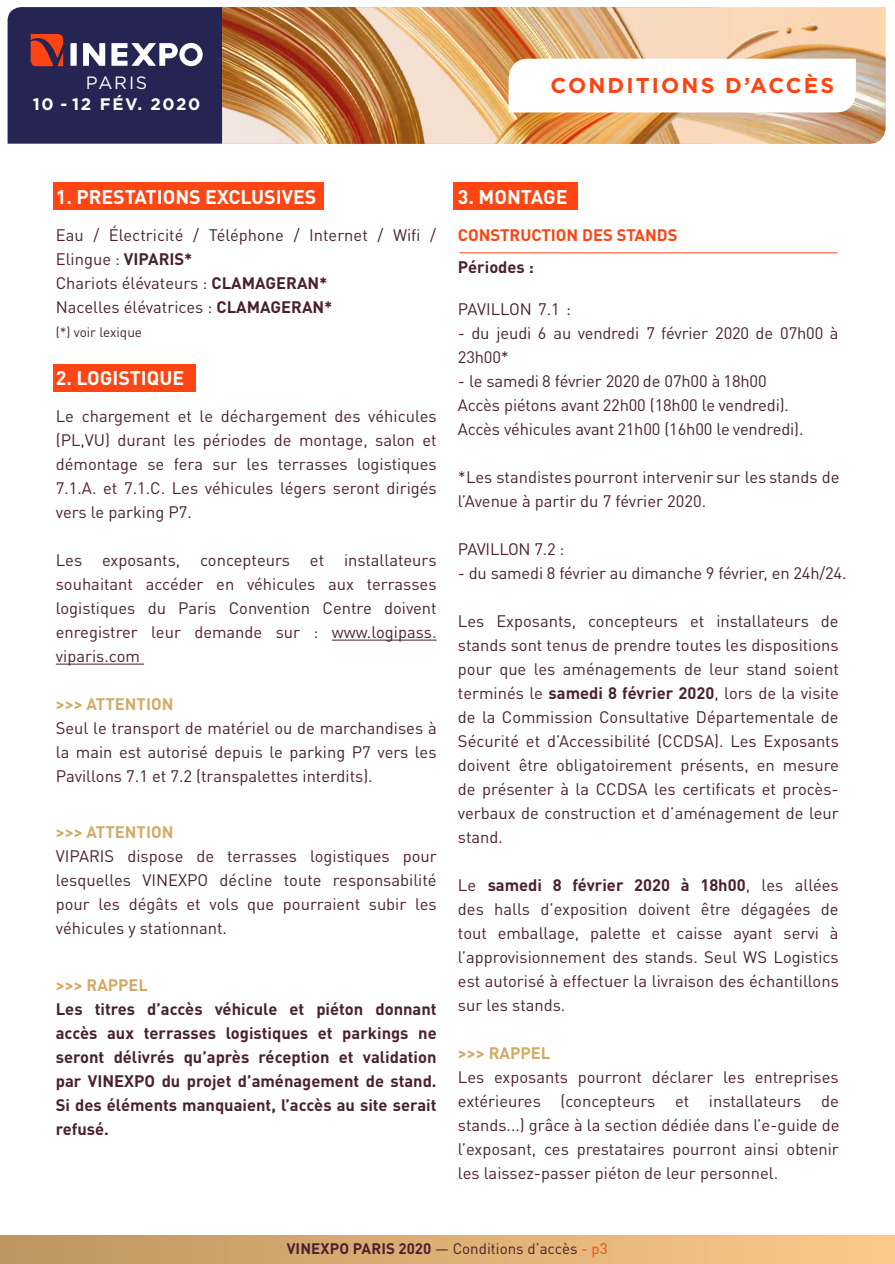
<style>
.page{position:relative;width:895px;height:1264px;background:#fff}
.page>*{position:absolute;margin:0;border:0;box-sizing:border-box;transform-origin:0 0}
.t1{font:700 21.45px "Gotham";letter-spacing:.1em;color:#ff4513}
.t2{font:700 19.5px "DINOT";color:#fff}
.t3{font:17.85px "Gotham";letter-spacing:.1em;color:#fff}
.t4{font:700 16.65px "Gotham";letter-spacing:.1em;color:#fff}
.t5{font:16.5px/24px "DINOT";color:#492131;text-align:justify}
.t6{font:700 16.5px/24px "DINOT";color:#492131;text-align:justify}
.t7{font:700 16.5px "DINOT";color:#d2aa68}
.t8{font:700 16.5px "DINOT";color:#ff4513}
.t9{font:15.15px "DINOT";color:#492131}
.t10{font:13.5px "DINOT";color:#492131}
.s1{font-weight:700}
.s2{color:#ff4513}
</style>
<div class="page">
<div style="left:453px;top:182px;width:124px;height:28px;background:#ff4513"></div>
<div style="left:53px;top:182px;width:271px;height:28px;background:#ff4513"></div>
<div style="left:53px;top:364px;width:143px;height:27px;background:#ff4513"></div>
<hr style="left:332px;top:639px;width:104px;height:1px;background:#492131">
<hr style="left:56px;top:663px;width:88px;height:1px;background:#492131">
<hr style="left:459px;top:252px;width:378px;height:1px;background:#ff4513">
<div style="left:0;top:1235px;width:893px;height:28px;background:linear-gradient(to right,#be9560,#fbcb89)"></div>
<div style="left:8px;top:7px;width:214px;height:137px;background:#252453"></div>
<img style="left:222px;top:7px;width:663px;height:137px">
<svg style="left:508px;top:59px;width:347px;height:53px"></svg>
<svg style="left:31px;top:34px;width:32px;height:32px"></svg>
<svg style="left:83px;top:43px;width:22px;height:23px"></svg>
<svg style="left:70px;top:43px;width:7px;height:23px"></svg>
<svg style="left:111px;top:43px;width:92px;height:23px"></svg>
<p class="t3" style="left:86px;top:75px;width:63px">PARIS</p>
<h1 class="t1" style="left:550px;top:76px;width:285px">CONDITIONS D’ACCÈS</h1>
<p class="t4" style="left:33px;top:96px;width:169px">10 - 12 FÉV. 2020</p>
<p class="t2" style="left:56px;top:189px;width:262px">1. PRESTATIONS EXCLUSIVES</p>
<p class="t5" style="left:56px;top:225px;width:382px;text-align:left">Eau / Électricité / Téléphone / Internet / Wifi / Elingue : <span class="s1">VIPARIS*<br></span>Chariots élévateurs : <span class="s1">CLAMAGERAN*<br></span>Nacelles élévatrices : <span class="s1">CLAMAGERAN*</span></p>
<p class="t10" style="left:56px;top:327px;width:88px">(*) voir lexique</p>
<p class="t2" style="left:56px;top:370px;width:130px">2. LOGISTIQUE</p>
<p class="t5" style="left:56px;top:405px;width:382px">Le chargement et le déchargement des véhicules (PL,VU) durant les périodes de montage, salon et démontage se fera sur les terrasses logistiques 7.1.A. et 7.1.C. Les véhicules légers seront dirigés vers le parking P7.</p>
<p class="t5" style="left:56px;top:549px;width:382px">Les exposants, concepteurs et installateurs souhaitant accéder en véhicules aux terrasses logistiques du Paris Convention Centre doivent enregistrer leur demande sur : www.logipass. viparis.com</p>
<p class="t7" style="left:56px;top:697px;width:119px">&gt;&gt;&gt; ATTENTION</p>
<p class="t5" style="left:56px;top:717px;width:382px">Seul le transport de matériel ou de marchandises à la main est autorisé depuis le parking P7 vers les Pavillons 7.1 et 7.2 (transpalettes interdits).</p>
<p class="t7" style="left:56px;top:825px;width:119px">&gt;&gt;&gt; ATTENTION</p>
<p class="t5" style="left:56px;top:846px;width:382px">VIPARIS dispose de terrasses logistiques pour lesquelles VINEXPO décline toute responsabilité pour les dégâts et vols que pourraient subir les véhicules y stationnant.</p>
<p class="t7" style="left:56px;top:978px;width:94px">&gt;&gt;&gt; RAPPEL</p>
<p class="t6" style="left:56px;top:998px;width:382px">Les titres d’accès véhicule et piéton donnant accès aux terrasses logistiques et parkings ne seront délivrés qu’après réception et validation par VINEXPO du projet d’aménagement de stand.<br>Si des éléments manquaient, l’accès au site serait refusé.</p>
<p class="t2" style="left:458px;top:189px;width:111px">3. MONTAGE</p>
<p class="t8" style="left:458px;top:228px;width:221px">CONSTRUCTION DES STANDS</p>
<p class="t6" style="left:458px;top:257px;width:77px">Périodes :</p>
<p class="t5" style="left:458px;top:299px;width:115px">PAVILLON 7.1 :</p>
<p class="t5" style="left:458px;top:323px;width:382px">- du jeudi 6 au vendredi 7 février 2020 de 07h00 à<br>23h00*</p>
<p class="t5" style="left:458px;top:371px;width:347px;text-align:left">- le samedi 8 février 2020 de 07h00 à 18h00<br>Accès piétons avant 22h00 (18h00 le vendredi).<br>Accès véhicules avant 21h00 (16h00 le vendredi).</p>
<p class="t5" style="left:458px;top:467px;width:383px">*Les standistes pourront intervenir sur les stands de l’Avenue à partir du 7 février 2020.</p>
<p class="t5" style="left:458px;top:539px;width:108px">PAVILLON 7.2 :</p>
<p class="t5" style="left:458px;top:563px;width:390px">- du samedi 8 février au dimanche 9 février, en 24h/24.</p>
<p class="t5" style="left:458px;top:611px;width:382px">Les Exposants, concepteurs et installateurs de stands sont tenus de prendre toutes les dispositions pour que les aménagements de leur stand soient terminés le <span class="s1">samedi 8 février 2020</span>, lors de la visite de la Commission Consultative Départementale de Sécurité et d’Accessibilité (CCDSA). Les Exposants doivent être obligatoirement présents, en mesure de présenter à la CCDSA les certificats et procès&shy;verbaux de construction et d’aménagement de leur stand.</p>
<p class="t5" style="left:458px;top:875px;width:382px">Le <span class="s1">samedi 8 février 2020 à 18h00</span>, les allées des halls d’exposition doivent être dégagées de tout emballage, palette et caisse ayant servi à l’approvisionnement des stands. Seul WS Logistics est autorisé à effectuer la livraison des échantillons sur les stands.</p>
<p class="t7" style="left:458px;top:1047px;width:94px">&gt;&gt;&gt; RAPPEL</p>
<p class="t5" style="left:458px;top:1067px;width:383px">Les exposants pourront déclarer les entreprises extérieures (concepteurs et installateurs de stands...) grâce à la section dédiée dans l’e-guide de l’exposant, ces prestataires pourront ainsi obtenir les laissez-passer piéton de leur personnel.</p>
<p class="t9" style="left:287px;top:1242px;width:322px"><span class="s1">VINEXPO PARIS 2020</span> — Conditions d’accès <span class="s2">- p3</span></p>
</div>
